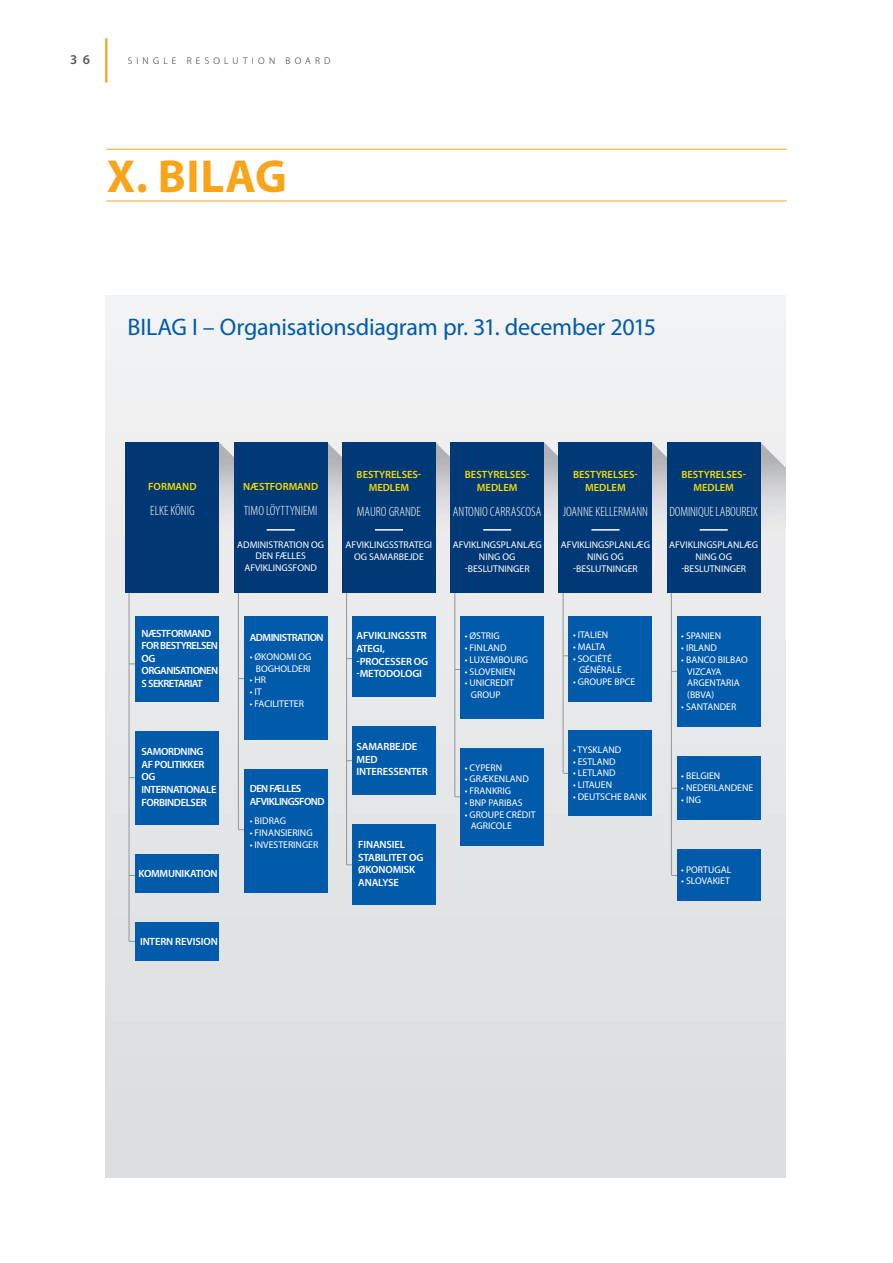
<style>
.page{position:relative;width:893px;height:1263px;background:#fff}
.page>*{position:absolute;margin:0;border:0;box-sizing:border-box;transform-origin:0 0}
.t1{font:700 46.5px "Myriad Pro";letter-spacing:.015em;color:#f9a51b}
.t2_break{font:24px "Myriad Pro";letter-spacing:-.01em;color:#015aaa}
.None-2{font:300 condensed 13.5px "Myriad Pro";color:#fff}
.t2{font:600 13.5px "Myriad Pro";color:#57585a}
.t3{font:600 10.5px/12.6px "Myriad Pro";letter-spacing:-.035em;color:#fff}
.t4{font:600 10.5px/12.6px "Myriad Pro";letter-spacing:-.01em;color:#fff}
.t5{font:600 10.5px/12.6px "Myriad Pro";color:#f5dc01;text-align:center}
.t6{font:9.75px/11.7px "Myriad Pro";color:#fff;text-align:center}
.t7{font:300 9.75px "Myriad Pro";letter-spacing:.435em;color:#231f20}
</style>
<div class="page">
<hr style="left:105px;top:38px;width:2px;height:44px;background:#f9a51b">
<div style="left:106px;top:296px;width:680px;height:882px;background:linear-gradient(to right,#e4e5e7,#e5e6e8)"></div>
<svg style="left:219px;top:442px;width:567px;height:107px;background:#d7d7d9"></svg>
<hr style="left:129px;top:585px;width:1px;height:356px;background:#939598">
<hr style="left:238px;top:585px;width:1px;height:245px;background:#939598">
<hr style="left:346px;top:586px;width:1px;height:279px;background:#939598">
<hr style="left:454px;top:585px;width:1px;height:212px;background:#939598">
<hr style="left:563px;top:585px;width:1px;height:188px;background:#939598">
<hr style="left:671px;top:585px;width:1px;height:290px;background:#939598">
<div style="left:450px;top:442px;width:94px;height:151px;background:#013976"></div>
<div style="left:234px;top:442px;width:94px;height:151px;background:#013976"></div>
<div style="left:342px;top:442px;width:94px;height:151px;background:#013976"></div>
<div style="left:126px;top:442px;width:93px;height:151px;background:#013874"></div>
<div style="left:558px;top:442px;width:94px;height:151px;background:#013976"></div>
<div style="left:667px;top:442px;width:94px;height:151px;background:#013976"></div>
<div style="left:135px;top:616px;width:84px;height:85px;background:#015aaa"></div>
<div style="left:244px;top:616px;width:84px;height:123px;background:#015aaa"></div>
<div style="left:460px;top:616px;width:84px;height:102px;background:#015aaa"></div>
<div style="left:568px;top:616px;width:84px;height:85px;background:#015aaa"></div>
<div style="left:677px;top:616px;width:84px;height:111px;background:#015aaa"></div>
<div style="left:677px;top:756px;width:84px;height:64px;background:#015aaa"></div>
<div style="left:677px;top:850px;width:84px;height:51px;background:#015aaa"></div>
<div style="left:568px;top:731px;width:84px;height:85px;background:#015aaa"></div>
<div style="left:460px;top:748px;width:84px;height:98px;background:#015aaa"></div>
<div style="left:352px;top:616px;width:84px;height:81px;background:#015aaa"></div>
<div style="left:352px;top:727px;width:84px;height:68px;background:#015aaa"></div>
<div style="left:352px;top:824px;width:84px;height:81px;background:#015aaa"></div>
<div style="left:244px;top:769px;width:84px;height:123px;background:#015aaa"></div>
<div style="left:135px;top:854px;width:84px;height:38px;background:#015aaa"></div>
<div style="left:135px;top:922px;width:84px;height:38px;background:#015aaa"></div>
<div style="left:135px;top:731px;width:84px;height:93px;background:#015aaa"></div>
<hr style="left:375px;top:529px;width:28px;height:2px;background:#fff">
<hr style="left:267px;top:529px;width:28px;height:2px;background:#fff">
<hr style="left:483px;top:529px;width:28px;height:2px;background:#fff">
<hr style="left:591px;top:529px;width:28px;height:2px;background:#fff">
<hr style="left:700px;top:529px;width:28px;height:2px;background:#fff">
<hr style="left:106px;top:149px;width:681px;height:1px;background:#f9a51b">
<hr style="left:106px;top:201px;width:681px;height:1px;background:#f9a51b">
<h3 class="t2" style="left:70px;top:52px;width:21px">3 6</h3>
<p class="t7" style="left:128px;top:55px;width:204px">SINGLE RESOLUTION BOARD</p>
<p class="t1" style="left:107px;top:150px;width:182px">X. BILAG</p>
<p class="t2_break" style="left:128px;top:314px;width:530px">BILAG I – Organisationsdiagram pr. 31. december 2015</p>
<p class="t5" style="left:148px;top:480px;width:50px">FORMAND</p>
<p class="None-2" style="left:150px;top:503px;width:46px">ELKE KÖNIG</p>
<p class="t5" style="left:243px;top:480px;width:77px">NÆSTFORMAND</p>
<p class="None-2" style="left:244px;top:503px;width:75px">TIMO LÖYTTYNIEMI</p>
<p class="t6" style="left:237px;top:538px;width:88px">ADMINISTRATION OG<br>DEN FÆLLES<br>AFVIKLINGSFOND</p>
<p class="t5" style="left:357px;top:468px;width:66px">BESTYRELSES-<br>MEDLEM</p>
<p class="None-2" style="left:357px;top:503px;width:66px">MAURO GRANDE</p>
<p class="t6" style="left:346px;top:539px;width:88px">AFVIKLINGSSTRATEGI<br>OG SAMARBEJDE</p>
<p class="t5" style="left:465px;top:468px;width:66px">BESTYRELSES-<br>MEDLEM</p>
<p class="None-2" style="left:453px;top:503px;width:90px">ANTONIO CARRASCOSA</p>
<p class="t6" style="left:453px;top:539px;width:90px">AFVIKLINGSPLANLÆG<br>NING OG -BESLUTNINGER</p>
<p class="t5" style="left:573px;top:468px;width:66px">BESTYRELSES-<br>MEDLEM</p>
<p class="None-2" style="left:563px;top:503px;width:87px">JOANNE KELLERMANN</p>
<p class="t6" style="left:561px;top:539px;width:90px">AFVIKLINGSPLANLÆG<br>NING OG -BESLUTNINGER</p>
<p class="t5" style="left:681px;top:468px;width:66px">BESTYRELSES-<br>MEDLEM</p>
<p class="None-2" style="left:669px;top:503px;width:90px">DOMINIQUE LABOUREIX</p>
<p class="t6" style="left:669px;top:539px;width:90px">AFVIKLINGSPLANLÆG<br>NING OG -BESLUTNINGER</p>
<p class="t3" style="left:141px;top:626px;width:78px">NÆSTFORMAND<br>FOR BESTYRELSEN<br>OG<br>ORGANISATIONEN<br>S SEKRETARIAT</p>
<p class="t3" style="left:250px;top:631px;width:75px">ADMINISTRATION</p>
<p class="t6" style="left:250px;top:651px;width:63px">• ØKONOMI OG<br>BOGHOLDERI</p>
<p class="t6" style="left:250px;top:674px;width:18px">• HR</p>
<p class="t6" style="left:250px;top:686px;width:13px">• IT</p>
<p class="t6" style="left:250px;top:697px;width:56px">• FACILITETER</p>
<p class="t3" style="left:141px;top:745px;width:76px">SAMORDNING<br>AF POLITIKKER<br>OG<br>INTERNATIONALE<br>FORBINDELSER</p>
<p class="t3" style="left:138px;top:867px;width:81px">KOMMUNIKATION</p>
<p class="t4" style="left:140px;top:935px;width:79px">INTERN REVISION</p>
<p class="t3" style="left:250px;top:782px;width:76px">DEN FÆLLES<br>AFVIKLINGSFOND</p>
<p class="t6" style="left:250px;top:815px;width:38px">• BIDRAG</p>
<p class="t6" style="left:250px;top:827px;width:64px">• FINANSIERING</p>
<p class="t6" style="left:250px;top:838px;width:70px">• INVESTERINGER</p>
<p class="t4" style="left:356px;top:629px;width:73px">AFVIKLINGSSTR<br>ATEGI, -PROCESSER OG -METODOLOGI</p>
<p class="t4" style="left:356px;top:740px;width:73px">SAMARBEJDE<br>MED<br>INTERESSENTER</p>
<p class="t4" style="left:358px;top:838px;width:67px">FINANSIEL<br>STABILITET OG<br>ØKONOMISK<br>ANALYSE</p>
<p class="t6" style="left:465px;top:630px;width:37px">• ØSTRIG</p>
<p class="t6" style="left:465px;top:642px;width:43px">• FINLAND</p>
<p class="t6" style="left:465px;top:654px;width:65px">• LUXEMBOURG</p>
<p class="t6" style="left:465px;top:665px;width:52px">• SLOVENIEN</p>
<p class="t6" style="left:471px;top:677px;width:45px;text-align:left;text-indent:-6px">• UNICREDIT<br>GROUP</p>
<p class="t6" style="left:465px;top:761px;width:39px">• CYPERN</p>
<p class="t6" style="left:465px;top:773px;width:66px">• GRÆKENLAND</p>
<p class="t6" style="left:465px;top:785px;width:48px">• FRANKRIG</p>
<p class="t6" style="left:465px;top:796px;width:59px">• BNP PARIBAS</p>
<p class="t6" style="left:471px;top:808px;width:66px;text-align:left;text-indent:-6px">• GROUPE CRÉDIT<br>AGRICOLE</p>
<p class="t6" style="left:573px;top:629px;width:37px">• ITALIEN</p>
<p class="t6" style="left:573px;top:641px;width:34px">• MALTA</p>
<p class="t6" style="left:579px;top:652px;width:44px;text-align:left;text-indent:-6px">• SOCIÉTÉ<br>GÉNÉRALE</p>
<p class="t6" style="left:573px;top:676px;width:64px">• GROUPE BPCE</p>
<p class="t6" style="left:573px;top:744px;width:50px">• TYSKLAND</p>
<p class="t6" style="left:573px;top:755px;width:44px">• ESTLAND</p>
<p class="t6" style="left:573px;top:767px;width:44px">• LETLAND</p>
<p class="t6" style="left:573px;top:779px;width:41px">• LITAUEN</p>
<p class="t6" style="left:573px;top:790px;width:75px">• DEUTSCHE BANK</p>
<p class="t6" style="left:681px;top:630px;width:41px">• SPANIEN</p>
<p class="t6" style="left:681px;top:642px;width:37px">• IRLAND</p>
<p class="t6" style="left:687px;top:654px;width:62px;text-align:left;text-indent:-6px">• BANCO BILBAO<br>VIZCAYA<br>ARGENTARIA (BBVA)</p>
<p class="t6" style="left:681px;top:700px;width:57px">• SANTANDER</p>
<p class="t6" style="left:681px;top:770px;width:40px">• BELGIEN</p>
<p class="t6" style="left:681px;top:782px;width:74px">• NEDERLANDENE</p>
<p class="t6" style="left:681px;top:793px;width:21px">• ING</p>
<p class="t6" style="left:681px;top:863px;width:52px">• PORTUGAL</p>
<p class="t6" style="left:681px;top:875px;width:50px">• SLOVAKIET</p>
</div>
